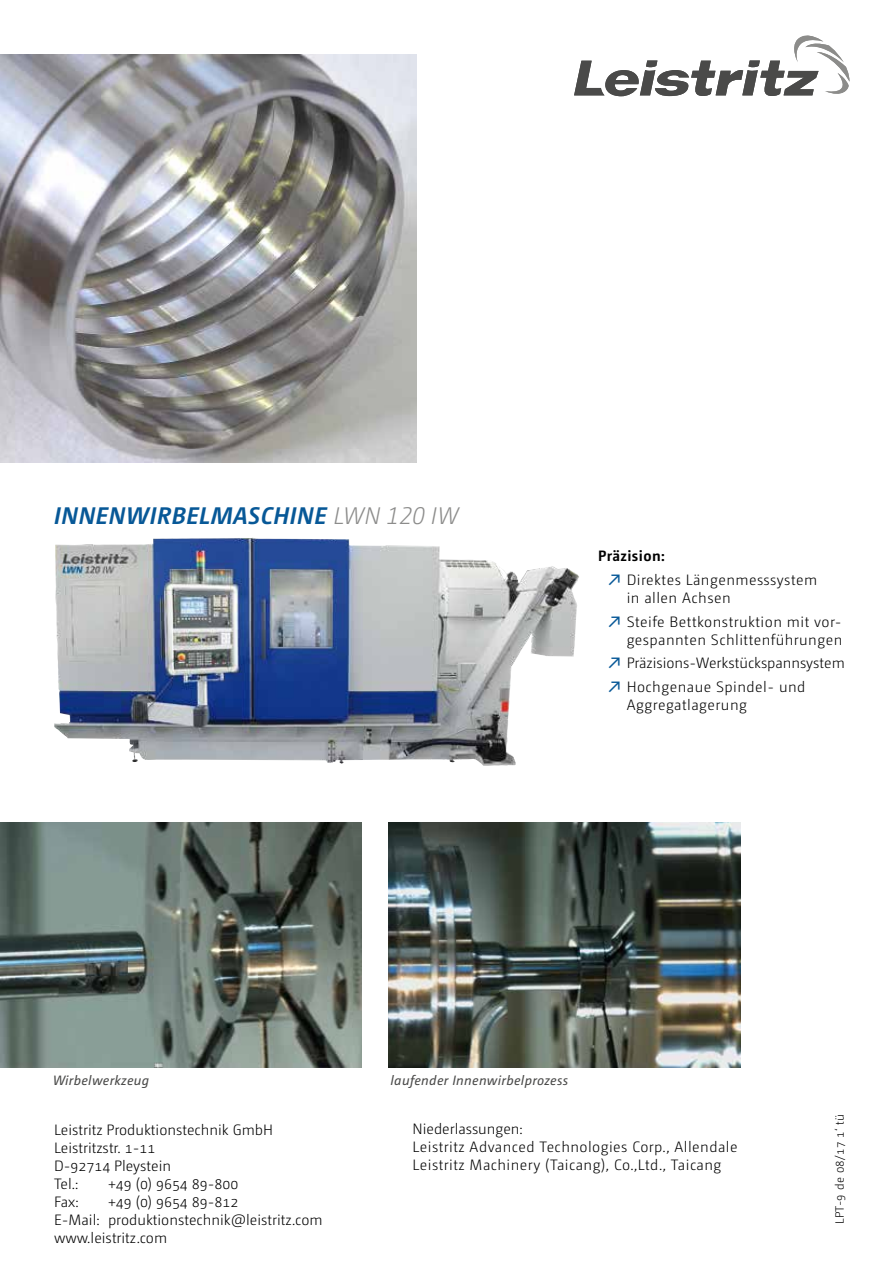
<style>
.page{position:relative;width:893px;height:1263px;background:#fff}
.page>*{position:absolute;margin:0;border:0;box-sizing:border-box;transform-origin:0 0}
.t1{font:italic 700 24px "Camingo Dos";letter-spacing:.025em;color:#075897}
.t2{font:300 15px/18px "Camingo Dos";color:#000}
.t3{font:300 15px/18px "Camingo Dos Pro";letter-spacing:.03em;color:#000}
.t4{font:300 15px/18px "Camingo Dos";letter-spacing:.03em;color:#000}
.t5{font:300 15px/23.7px "Camingo Dos Pro";color:#000}
.t6{font:700 15px "Camingo Dos";letter-spacing:.03em;color:#000}
.t7{font:italic 13.5px "Camingo Dos";letter-spacing:.025em;color:#4a4a49}
.t8{font:300 12px "Camingo Dos";letter-spacing:.03em;color:#000}
.s1{font-family:"Camingo Dos Pro";font-weight:300;color:#8c8c8b}
.s2{font-family:"Camingo Dos";font-weight:600;font-style:italic;color:#075897}
</style>
<div class="page">
<svg style="left:574px;top:35px;width:276px;height:62px"></svg>
<img style="left:54px;top:538px;width:523px;height:228px">
<img style="left:0;top:54px;width:417px;height:408px">
<img style="left:0;top:822px;width:361px;height:245px">
<img style="left:389px;top:822px;width:352px;height:245px">
<h1 class="t1" style="left:54px;top:501px;width:406px">INNENWIRBELMASCHINE <span class="s1">LWN 120 IW</span></h1>
<p class="t6" style="left:598px;top:547px;width:68px">Präzision:</p>
<p class="t3" style="left:627px;top:571px;width:192px;text-indent:-20px"><span class="s2">↗</span> Direktes Längenmesssystem in allen Achsen</p>
<p class="t3" style="left:607px;top:612px;width:237px;text-align:right"><span class="s2">↗</span> Steife Bettkonstruktion mit vor&shy;gespannten Schlittenführungen</p>
<p class="t5" style="left:607px;top:651px;width:239px"><span class="s2">↗</span> Präzisions-Werkstückspannsystem <span class="s2">↗</span> Hochgenaue Spindel- und</p>
<p class="t3" style="left:627px;top:696px;width:122px">Aggregatlagerung</p>
<p class="t7" style="left:53px;top:1072px;width:98px">Wirbelwerkzeug</p>
<p class="t7" style="left:390px;top:1072px;width:179px">laufender Innenwirbelprozess</p>
<p class="t2" style="left:54px;top:1121px;width:221px">Leistritz Produktionstechnik GmbH<br>Leistritzstr. 1-11<br>D-92714 Pleystein<br>Tel.:</p>
<p class="t2" style="left:108px;top:1175px;width:132px">+49 (0) 9654 89-800</p>
<p class="t2" style="left:54px;top:1193px;width:270px;text-indent:54px">+49 (0) 9654 89-812<br>E-Mail: produktionstechnik@leistritz.com www.leistritz.com</p>
<p class="t2" style="left:54px;top:1193px;width:26px">Fax:</p>
<p class="t4" style="left:412px;top:1120px;width:327px">Niederlassungen:<br>Leistritz Advanced Technologies Corp., Allendale<br>Leistritz Machinery (Taicang), Co.,Ltd., Taicang</p>
<p class="t8" style="left:833px;top:1224px;width:112px;rotate:-90deg">LPT-9 de 08/17 1‘ tü</p>
</div>
